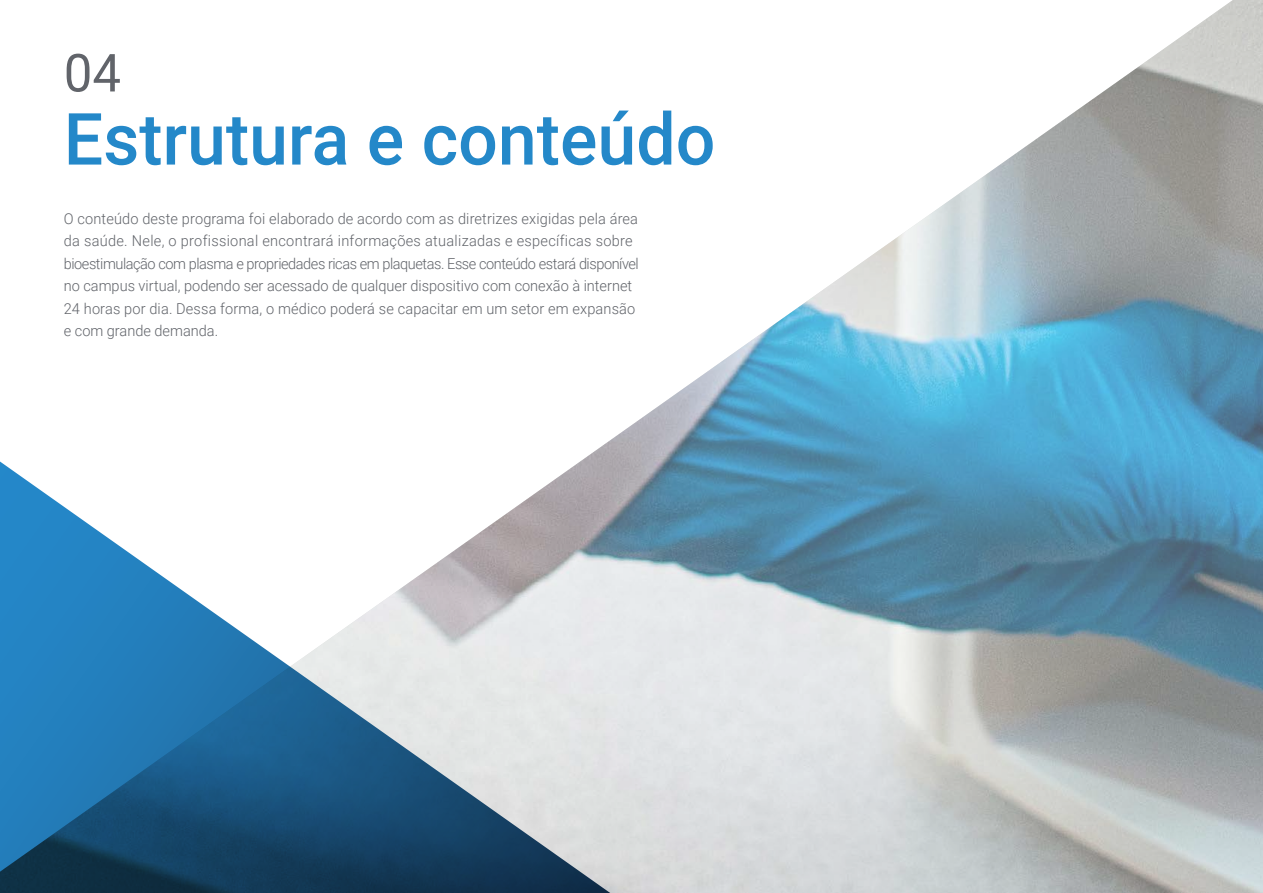
<style>
.page{position:relative;width:1263px;height:893px;background:#fff}
.page>*{position:absolute;margin:0;border:0;box-sizing:border-box;transform-origin:0 0}
.t1{font:500 72px "Roboto";color:#2488c9}
.t2{font:52.5px "Roboto";color:#61646a}
.t3{font:300 15px/22.5px "Roboto";letter-spacing:.01em;color:#61646a}
</style>
<div class="page">
<img style="left:602px;top:0;width:661px;height:893px">
<svg style="left:0;top:446px;width:640px;height:447px"></svg>
<h2 class="t2" style="left:64px;top:36px;width:59px">04</h2>
<h1 class="t1" style="left:64px;top:89px;width:653px">Estrutura e conteúdo</h1>
<p class="t3" style="left:64px;top:207px;width:577px">O conteúdo deste programa foi elaborado de acordo com as diretrizes exigidas pela área da saúde. Nele, o profissional encontrará informações atualizadas e específicas sobre bioestimulação com plasma e propriedades ricas em plaquetas. Esse conteúdo estará disponível no campus virtual, podendo ser acessado de qualquer dispositivo com conexão à internet 24 horas por dia. Dessa forma, o médico poderá se capacitar em um setor em expansão e com grande demanda.</p>
</div>
